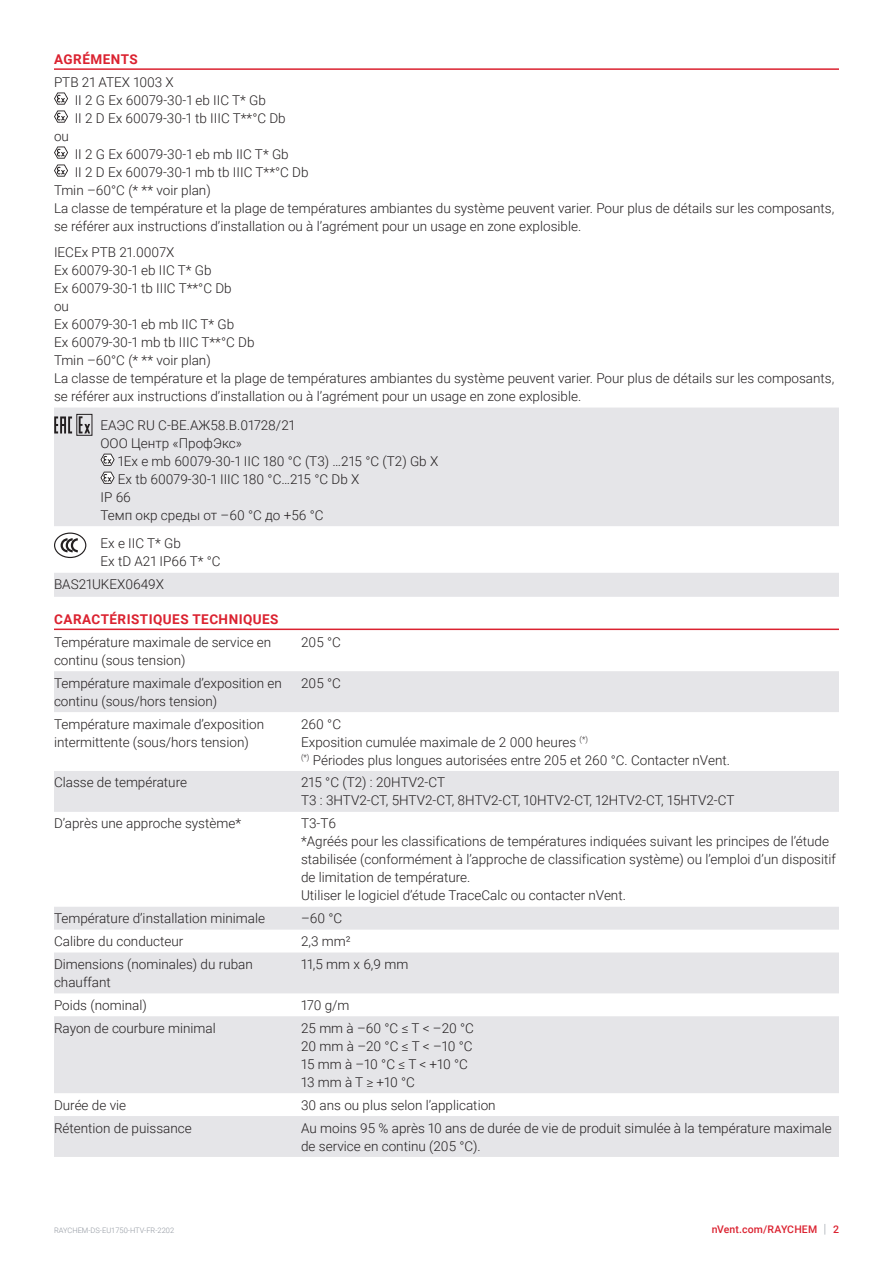
<style>
.page{position:relative;width:893px;height:1263px;background:#fff}
.page>*{position:absolute;margin:0;border:0;box-sizing:border-box;transform-origin:0 0}
.Bodytext_1{font:300 13.5px/18px "Roboto";color:#231f20}
.Subhead{font:700 13.5px "Roboto";letter-spacing:.035em;color:#db2230}
.t1{font:500 10.5px "Roboto";letter-spacing:.015em;color:#db2230}
.t2{font:300 7.5px "Roboto";color:#8f959e}
.s1{font-weight:300;font-size:12.6px;color:#8f959e}
</style>
<div class="page">
<hr style="left:54px;top:68px;width:785px;height:2px;background:#db2230">
<hr style="left:54px;top:628px;width:785px;height:2px;background:#db2230">
<svg style="left:54px;top:408px;width:785px;height:189px;fill:#e5e5e8"></svg>
<svg style="left:54px;top:92px;width:14px;height:31px"></svg>
<svg style="left:54px;top:146px;width:14px;height:31px"></svg>
<svg style="left:54px;top:416px;width:18px;height:17px"></svg>
<svg style="left:79px;top:416px;width:11px;height:17px"></svg>
<svg style="left:100px;top:454px;width:15px;height:12px"></svg>
<svg style="left:100px;top:472px;width:15px;height:12px"></svg>
<svg style="left:54px;top:532px;width:32px;height:26px"></svg>
<svg style="left:54px;top:671px;width:785px;height:486px;fill:#e5e5e8"></svg>
<p class="Subhead" style="left:54px;top:50px;width:85px">AGRÉMENTS</p>
<p class="Bodytext_1" style="left:54px;top:72px;width:121px">PTB 21 ATEX 1003 X</p>
<p class="Bodytext_1" style="left:75px;top:90px;width:193px">II 2 G Ex 60079-30-1 eb IIC T* Gb</p>
<p class="Bodytext_1" style="left:75px;top:108px;width:213px">II 2 D Ex 60079-30-1 tb IIIC T**°C Db</p>
<p class="Bodytext_1" style="left:54px;top:126px;width:16px">ou</p>
<p class="Bodytext_1" style="left:75px;top:144px;width:216px">II 2 G Ex 60079-30-1 eb mb IIC T* Gb</p>
<p class="Bodytext_1" style="left:75px;top:162px;width:235px">II 2 D Ex 60079-30-1 mb tb IIIC T**°C Db</p>
<p class="Bodytext_1" style="left:54px;top:180px;width:158px">Tmin –60°C (* ** voir plan)</p>
<p class="Bodytext_1" style="left:54px;top:198px;width:782px">La classe de température et la plage de températures ambiantes du système peuvent varier. Pour plus de détails sur les composants, se référer aux instructions d’installation ou à l’agrément pour un usage en zone explosible.</p>
<p class="Bodytext_1" style="left:54px;top:243px;width:122px">IECEx PTB 21.0007X</p>
<p class="Bodytext_1" style="left:54px;top:261px;width:159px">Ex 60079-30-1 eb IIC T* Gb</p>
<p class="Bodytext_1" style="left:54px;top:279px;width:179px">Ex 60079-30-1 tb IIIC T**°C Db</p>
<p class="Bodytext_1" style="left:54px;top:297px;width:16px">ou</p>
<p class="Bodytext_1" style="left:54px;top:315px;width:182px">Ex 60079-30-1 eb mb IIC T* Gb</p>
<p class="Bodytext_1" style="left:54px;top:333px;width:202px">Ex 60079-30-1 mb tb IIIC T**°C Db</p>
<p class="Bodytext_1" style="left:54px;top:351px;width:158px">Tmin –60°C (* ** voir plan)</p>
<p class="Bodytext_1" style="left:54px;top:369px;width:782px">La classe de température et la plage de températures ambiantes du système peuvent varier. Pour plus de détails sur les composants, se référer aux instructions d’installation ou à l’agrément pour un usage en zone explosible.</p>
<p class="Bodytext_1" style="left:101px;top:415px;width:196px">EAЭС RU C-ВЕ.АЖ58.В.01728/21</p>
<p class="Bodytext_1" style="left:100px;top:433px;width:143px">ООО Центр «ПрофЭкс»</p>
<p class="Bodytext_1" style="left:118px;top:451px;width:322px">1Ex e mb 60079-30-1 IIC 180 °C (T3) …215 °C (T2) Gb X</p>
<p class="Bodytext_1" style="left:118px;top:469px;width:243px">Ex tb 60079-30-1 IIIC 180 °C…215 °C Db X</p>
<p class="Bodytext_1" style="left:100px;top:487px;width:32px">IP 66</p>
<p class="Bodytext_1" style="left:100px;top:505px;width:225px">Темп окр среды от –60 °C до +56 °C</p>
<p class="Bodytext_1" style="left:100px;top:534px;width:82px">Ex e IIC T* Gb</p>
<p class="Bodytext_1" style="left:100px;top:552px;width:122px">Ex tD A21 IP66 T* °C</p>
<p class="Bodytext_1" style="left:54px;top:575px;width:112px">BAS21UKEX0649X</p>
<p class="Subhead" style="left:54px;top:610px;width:226px">CARACTÉRISTIQUES TECHNIQUES</p>
<p class="Bodytext_1" style="left:54px;top:632px;width:219px">Température maximale de service en continu (sous tension)</p>
<p class="Bodytext_1" style="left:301px;top:632px;width:41px">205 °C</p>
<p class="Bodytext_1" style="left:54px;top:673px;width:229px">Température maximale d’exposition en continu (sous/hors tension)</p>
<p class="Bodytext_1" style="left:301px;top:673px;width:41px">205 °C</p>
<p class="Bodytext_1" style="left:54px;top:714px;width:212px">Température maximale d’exposition intermittente (sous/hors tension)</p>
<p class="Bodytext_1" style="left:301px;top:714px;width:41px">260 °C</p>
<p class="Bodytext_1" style="left:301px;top:732px;width:288px">Exposition cumulée maximale de 2 000 heures <sup>(*)</sup></p>
<p class="Bodytext_1" style="left:301px;top:750px;width:430px"><sup>(*)</sup> Périodes plus longues autorisées entre 205 et 260 °C. Contacter nVent.</p>
<p class="Bodytext_1" style="left:54px;top:773px;width:135px">Classe de température</p>
<p class="Bodytext_1" style="left:301px;top:773px;width:146px">215 °C (T2) : 20HTV2-CT</p>
<p class="Bodytext_1" style="left:301px;top:791px;width:435px">T3 : 3HTV2-CT, 5HTV2-CT, 8HTV2-CT, 10HTV2-CT, 12HTV2-CT, 15HTV2-CT</p>
<p class="Bodytext_1" style="left:54px;top:814px;width:189px">D’après une approche système*</p>
<p class="Bodytext_1" style="left:301px;top:814px;width:37px">T3-T6</p>
<p class="Bodytext_1" style="left:301px;top:832px;width:536px">*Agréés pour les classifications de températures indiquées suivant les principes de l’étude stabilisée (conformément à l’approche de classification système) ou l’emploi d’un dispositif de limitation de température.</p>
<p class="Bodytext_1" style="left:301px;top:886px;width:326px">Utiliser le logiciel d’étude TraceCalc ou contacter nVent.</p>
<p class="Bodytext_1" style="left:54px;top:909px;width:213px">Température d’installation minimale</p>
<p class="Bodytext_1" style="left:301px;top:909px;width:43px">–60 °C</p>
<p class="Bodytext_1" style="left:54px;top:932px;width:131px">Calibre du conducteur</p>
<p class="Bodytext_1" style="left:301px;top:932px;width:51px">2,3 mm²</p>
<p class="Bodytext_1" style="left:54px;top:955px;width:200px">Dimensions (nominales) du ruban chauffant</p>
<p class="Bodytext_1" style="left:301px;top:955px;width:109px">11,5 mm x 6,9 mm</p>
<p class="Bodytext_1" style="left:54px;top:995px;width:94px">Poids (nominal)</p>
<p class="Bodytext_1" style="left:301px;top:995px;width:50px">170 g/m</p>
<p class="Bodytext_1" style="left:54px;top:1018px;width:163px">Rayon de courbure minimal</p>
<p class="Bodytext_1" style="left:301px;top:1018px;width:174px">25 mm à –60 °C ≤ T &lt; –20 °C</p>
<p class="Bodytext_1" style="left:301px;top:1036px;width:173px">20 mm à –20 °C ≤ T &lt; –10 °C</p>
<p class="Bodytext_1" style="left:301px;top:1054px;width:168px">15 mm à –10 °C ≤ T &lt; +10 °C</p>
<p class="Bodytext_1" style="left:301px;top:1072px;width:115px">13 mm à T ≥ +10 °C</p>
<p class="Bodytext_1" style="left:54px;top:1095px;width:74px">Durée de vie</p>
<p class="Bodytext_1" style="left:301px;top:1095px;width:196px">30 ans ou plus selon l’application</p>
<p class="Bodytext_1" style="left:54px;top:1118px;width:139px">Rétention de puissance</p>
<p class="Bodytext_1" style="left:301px;top:1118px;width:532px">Au moins 95 % après 10 ans de durée de vie de produit simulée à la température maximale de service en continu (205 °C).</p>
<p class="t2" style="left:54px;top:1225px;width:122px">RAYCHEM-DS-EU1750-HTV-FR-2202</p>
<p class="t1" style="left:712px;top:1222px;width:129px">nVent.com/RAYCHEM <span class="s1">|</span> 2</p>
</div>
